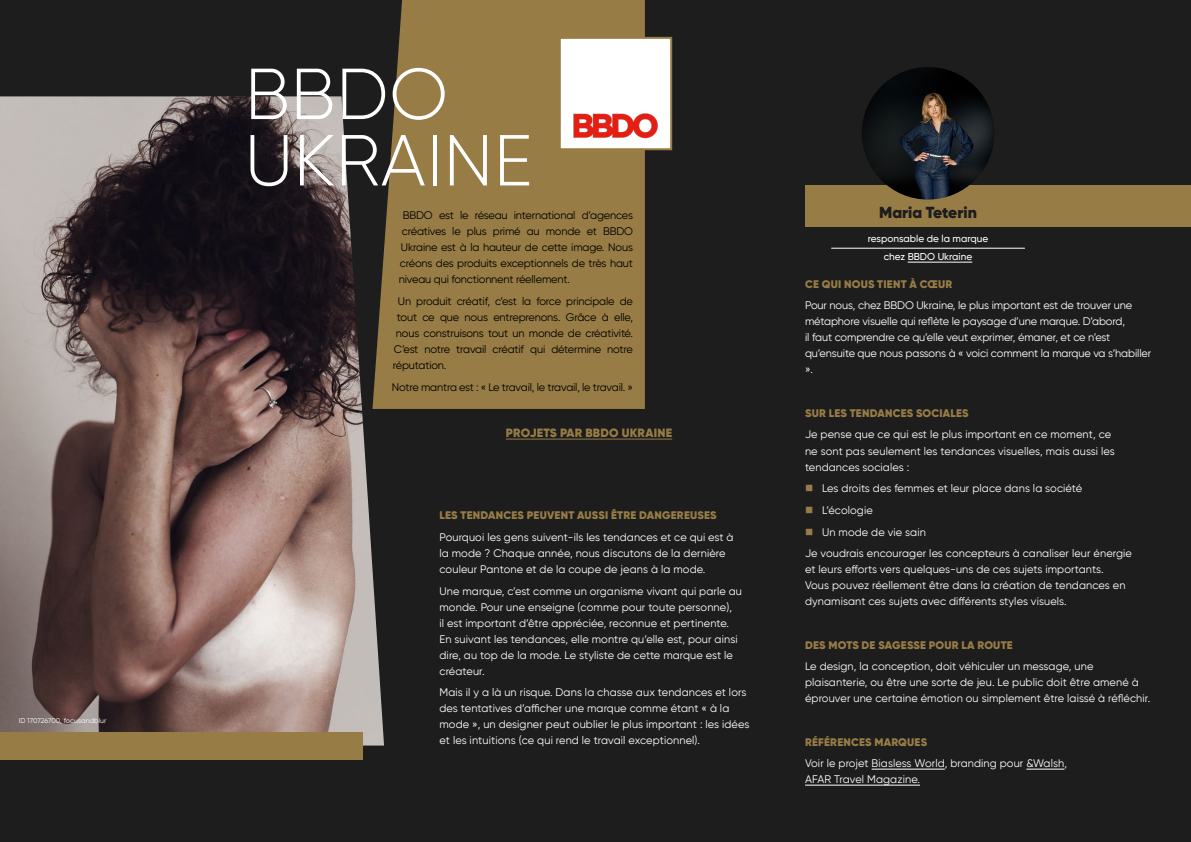
<style>
.page{position:relative;width:1191px;height:842px;background:#1d1d1d}
.page>*{position:absolute;margin:0;border:0;box-sizing:border-box;transform-origin:0 0}
.t1{font:300 72px/66.4px "Gilroy";letter-spacing:.01em;color:#fff}
.t2{font:900 16px "Gilroy";color:#1d1d1d}
.t3{font:900 12px "Gilroy";letter-spacing:.02em;color:#977c46}
.t4{font:11px/16px "Gilroy";letter-spacing:.01em;color:#fff}
.t5{font:11px/16px "Gilroy";letter-spacing:-.015em;color:#000;text-align:justify}
.t6{font:11px/16px "Gilroy";letter-spacing:-.01em;color:#fff}
.t7{font:900 11px "Gilroy";letter-spacing:.02em;color:#977c46}
.t8{font:500 10px/18px "Gilroy";color:#fff;text-align:center}
.t9{font:7px "Gilroy";letter-spacing:.01em;color:#fff}
.s1{color:#977c46}
</style>
<div class="page">
<div style="left:384px;top:0;width:261px;height:409px;background:#977c46"></div>
<img style="left:0;top:96px;width:384px;height:649px">
<hr style="left:871px;top:769px;width:73px;height:1px;background:#fff">
<hr style="left:1026px;top:769px;width:38px;height:1px;background:#fff">
<hr style="left:805px;top:785px;width:115px;height:1px;background:#fff">
<hr style="left:506px;top:439px;width:166px;height:1px;background:#977c46">
<div style="left:0;top:732px;width:363px;height:27px;background:#977c46"></div>
<div style="left:805px;top:185px;width:386px;height:41px;background:#977c46"></div>
<hr style="left:907px;top:262px;width:65px;height:1px;background:#fff">
<hr style="left:831px;top:248px;width:194px;height:1px;background:#fff">
<div style="left:560px;top:38px;width:111px;height:111px;background:#fff"></div>
<img style="left:573px;top:113px;width:85px;height:26px">
<div style="left:559px;top:37px;width:113px;height:113px;border:2px solid #977c46"></div>
<img style="left:861px;top:67px;width:133px;height:133px;border-radius:66px">
<p class="t9" style="left:19px;top:716px;width:89px">ID 170726700, focusandblur</p>
<h1 class="t1" style="left:245px;top:60px;width:289px">BBDO<br>UKRAINE</h1>
<p class="t5" style="left:399px;top:207px;width:236px;text-indent:4px">BBDO est le réseau international d’agences créatives le plus primé au monde et BBDO Ukraine est à la hauteur de cette image. Nous créons des produits exceptionnels de très haut niveau qui fonctionnent réellement.</p>
<p class="t5" style="left:398px;top:293px;width:237px">Un produit créatif, c’est la force principale de</p>
<p class="t5" style="left:397px;top:309px;width:238px">tout ce que nous entreprenons. Grâce à elle,</p>
<p class="t5" style="left:396px;top:325px;width:239px">nous construisons tout un monde de créativité.</p>
<p class="t5" style="left:394px;top:341px;width:240px">C’est notre travail créatif qui détermine notre</p>
<p class="t5" style="left:393px;top:357px;width:55px">réputation.</p>
<p class="t5" style="left:392px;top:379px;width:243px">Notre mantra est : « Le travail, le travail, le travail. »</p>
<p class="t3" style="left:506px;top:425px;width:168px">PROJETS PAR BBDO UKRAINE</p>
<p class="t7" style="left:439px;top:508px;width:278px">LES TENDANCES PEUVENT AUSSI ÊTRE DANGEREUSES</p>
<p class="t4" style="left:439px;top:529px;width:295px">Pourquoi les gens suivent-ils les tendances et ce qui est à la mode ? Chaque année, nous discutons de la dernière couleur Pantone et de la coupe de jeans à la mode.</p>
<p class="t4" style="left:439px;top:583px;width:304px">Une marque, c’est comme un organisme vivant qui parle au monde. Pour une enseigne (comme pour toute personne),<br>il est important d’être appréciée, reconnue et pertinente.<br>En suivant les tendances, elle montre qu’elle est, pour ainsi dire, au top de la mode. Le styliste de cette marque est le créateur.</p>
<p class="t4" style="left:439px;top:684px;width:311px">Mais il y a là un risque. Dans la chasse aux tendances et lors des tentatives d’afficher une marque comme étant « à la mode », un designer peut oublier le plus important : les idées et les intuitions (ce qui rend le travail exceptionnel).</p>
<h2 class="t2" style="left:879px;top:203px;width:99px">Maria Teterin</h2>
<p class="t8" style="left:868px;top:230px;width:122px">responsable de la marque chez BBDO Ukraine</p>
<p class="t7" style="left:805px;top:277px;width:149px">CE QUI NOUS TIENT À CŒUR</p>
<p class="t6" style="left:805px;top:297px;width:348px">Pour nous, chez BBDO Ukraine, le plus important est de trouver une métaphore visuelle qui reflète le paysage d’une marque. D’abord,<br>il faut comprendre ce qu’elle veut exprimer, émaner, et ce n’est qu’ensuite que nous passons à « voici comment la marque va s’habiller ».</p>
<p class="t7" style="left:805px;top:406px;width:165px">SUR LES TENDANCES SOCIALES</p>
<p class="t4" style="left:805px;top:427px;width:311px">Je pense que ce qui est le plus important en ce moment, ce ne sont pas seulement les tendances visuelles, mais aussi les tendances sociales :</p>
<p class="t4" style="left:805px;top:480px;width:279px"><span class="s1">■</span> Les droits des femmes et leur place dans la société</p>
<p class="t4" style="left:805px;top:502px;width:69px"><span class="s1">■</span> L’écologie</p>
<p class="t4" style="left:805px;top:521px;width:328px;line-height:21.7px"><span class="s1">■</span> Un mode de vie sain<br>Je voudrais encourager les concepteurs à canaliser leur énergie</p>
<p class="t4" style="left:805px;top:561px;width:322px">et leurs efforts vers quelques-uns de ces sujets importants.<br>Vous pouvez réellement être dans la création de tendances en dynamisant ces sujets avec différents styles visuels.</p>
<p class="t7" style="left:805px;top:638px;width:209px">DES MOTS DE SAGESSE POUR LA ROUTE</p>
<p class="t4" style="left:805px;top:658px;width:347px">Le design, la conception, doit véhiculer un message, une plaisanterie, ou être une sorte de jeu. Le public doit être amené à éprouver une certaine émotion ou simplement être laissé à réfléchir.</p>
<p class="t7" style="left:805px;top:735px;width:123px">RÉFÉRENCES MARQUES</p>
<p class="t4" style="left:805px;top:755px;width:263px">Voir le projet Biasless World, branding pour &amp;Walsh,<br>AFAR Travel Magazine.</p>
</div>
